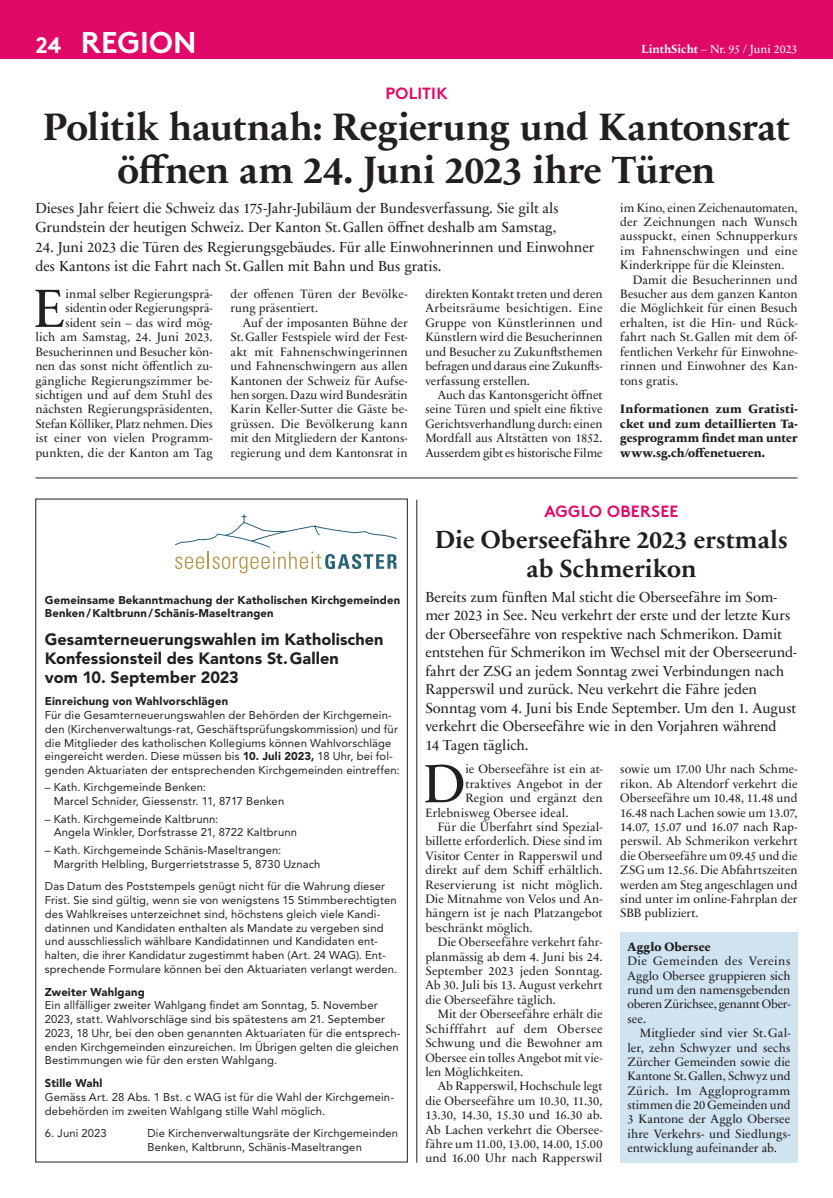
<style>
.page{position:relative;width:833px;height:1198px;background:#fff}
.page>*{position:absolute;margin:0;border:0;box-sizing:border-box;transform-origin:0 0}
.t1{font:54.62px "Sabon Next LT Pro";color:#231f20}
.t2{font:700 38.75px/43.2px "Sabon Next LT Pro";letter-spacing:-.01em;color:#231f20;text-align:center}
.t3{font:700 30px "Brown";letter-spacing:.005em;color:#fff}
.t4{font:700 25px/28.8px "Sabon Next LT Pro";letter-spacing:.005em;color:#231f20;text-align:center}
.t5{font:900 16.25px/18.8px "Avenir LT Std";letter-spacing:.005em;color:#231f20}
.t6{font:700 16.25px "Brown";letter-spacing:.02em;color:#e10968}
.t7{font:14.75px/18.5px "Sabon Next LT Pro";letter-spacing:-.005em;color:#231f20}
.t8{font:12.38px/14.4px "Sabon Next LT Pro";color:#231f20;text-align:justify}
.t9{font:800 12.38px/14.4px "Sabon Next LT Pro";color:#231f20;text-align:justify}
.t10{font:12.38px "Sabon Next LT Pro";letter-spacing:.025em;color:#231f20}
.t11{font:12.38px "Sabon Next LT Pro";letter-spacing:.04em;color:#231f20}
.t12{font:11.88px "Sabon Next LT Pro";color:#fff}
.t13{font:11.25px/13.8px "Avenir LT Std";letter-spacing:.01em;color:#231f20}
.t14{font:900 11.25px/13.8px "Avenir LT Std";letter-spacing:.015em;color:#231f20}
.s1{font-size:22.5px;color:#231f20}
.s2{font-weight:700}
.s3{font-weight:900}
</style>
<div class="page">
<div style="left:0;top:0;width:833px;height:59px;background:#e10968"></div>
<hr style="left:416px;top:500px;width:1px;height:662px;background:#231f20">
<hr style="left:35px;top:477px;width:762px;height:1px;background:#231f20">
<div style="left:620px;top:932px;width:177px;height:230px;background:#cfe3f0"></div>
<svg style="left:175px;top:514px;width:222px;height:59px"></svg>
<h3 class="t3" style="left:35px;top:18px;width:163px"><span class="s1">24</span> REGION</h3>
<p class="t12" style="left:641px;top:40px;width:158px"><span class="s2">LinthSicht</span> – Nr. 95 / Juni 2023</p>
<h3 class="t6" style="left:385px;top:80px;width:64px">POLITIK</h3>
<h2 class="t2" style="left:43px;top:103px;width:748px">Politik hautnah: Regierung und Kantonsrat öffnen am 24. Juni 2023 ihre Türen</h2>
<p class="t7" style="left:35px;top:198px;width:525px;line-height:19.4px">Dieses Jahr feiert die Schweiz das 175-Jahr-Jubiläum der Bundesverfassung. Sie gilt als<br>Grundstein der heutigen Schweiz. Der Kanton St.Gallen öffnet deshalb am Samstag,</p>
<p class="t7" style="left:35px;top:237px;width:560px;line-height:19.4px">24. Juni 2023 die Türen des Regierungsgebäudes. Für alle Einwohnerinnen und Einwohner des Kantons ist die Fahrt nach St.Gallen mit Bahn und Bus gratis.</p>
<h1 class="t1" style="left:33px;top:266px;width:34px">E</h1>
<p class="t8" style="left:620px;top:200px;width:179px">im Kino, einen Zeichenautomaten, der Zeichnungen nach Wunsch ausspuckt, einen Schnupperkurs im Fahnenschwingen und eine Kinderkrippe für die Kleinsten.</p>
<p class="t8" style="left:620px;top:272px;width:179px;text-indent:12px">Damit die Besucherinnen und Besucher aus dem ganzen Kanton die Möglichkeit für einen Besuch erhalten, ist die Hin- und Rück&shy;fahrt nach St.Gallen mit dem öf&shy;fentlichen Verkehr für Einwohne&shy;rinnen und Einwohner des Kan&shy;tons gratis.</p>
<p class="t9" style="left:620px;top:401px;width:179px">Informationen zum Gratisti&shy;cket und zum detaillierten Ta&shy;gesprogramm findet man unter www.sg.ch/offenetueren.</p>
<p class="t8" style="left:35px;top:286px;width:179px;text-align:right">inmal selber Regierungsprä&shy;sidentin oder Regierungsprä&shy;sident sein – das wird mög-<br>lich am Samstag, 24. Juni 2023.<br>Besucherinnen und Besucher kön&shy;nen das sonst nicht öffentlich zu&shy;gängliche Regierungszimmer be&shy;sichtigen und auf dem Stuhl des nächsten Regierungspräsidenten,<br>Stefan Kölliker, Platz nehmen. Dies ist einer von vielen Programm&shy;punkten, die der Kanton am Tag</p>
<p class="t8" style="left:230px;top:286px;width:179px">der offenen Türen der Bevölke&shy;rung präsentiert.</p>
<p class="t8" style="left:425px;top:286px;width:179px">direkten Kontakt treten und deren Arbeitsräume besichtigen. Eine Gruppe von Künstlerinnen und Künstlern wird die Besucherinnen und Besucher zu Zukunftsthemen befragen und daraus eine Zukunfts&shy;verfassung erstellen.</p>
<p class="t8" style="left:425px;top:387px;width:179px;text-indent:12px">Auch das Kantonsgericht öffnet seine Türen und spielt eine fiktive Gerichtsverhandlung durch: einen Mordfall aus Altstätten von 1852.<br>Ausserdem gibt es historische Filme</p>
<p class="t8" style="left:230px;top:315px;width:179px;text-indent:12px">Auf der imposanten Bühne der St.Galler Festspiele wird der Fest&shy;akt mit Fahnenschwingerinnen und Fahnenschwingern aus allen Kantonen der Schweiz für Aufse&shy;hen sorgen. Dazu wird Bundesrätin Karin Keller-Sutter die Gäste be&shy;grüssen. Die Bevölkerung kann mit den Mitgliedern der Kantons&shy;regierung und dem Kantonsrat in</p>
<p class="t14" style="left:45px;top:593px;width:357px">Gemeinsame Bekanntmachung der Katholischen Kirchgemeinden<br>Benken/Kaltbrunn/Schänis-Maseltrangen</p>
<h3 class="t5" style="left:45px;top:630px;width:340px">Gesamterneuerungswahlen im Katholischen<br>Konfessionsteil des Kantons St.Gallen<br>vom 10. September 2023</h3>
<p class="t14" style="left:45px;top:694px;width:185px">Einreichung von Wahlvorschlägen</p>
<p class="t13" style="left:45px;top:708px;width:356px">Für die Gesamterneuerungswahlen der Behörden der Kirchgemein&shy;den (Kirchenverwaltungs-rat, Geschäftsprüfungskommission) und für die Mitglieder des katholischen Kollegiums können Wahlvorschläge eingereicht werden. Diese müssen bis <span class="s3">10. Juli 2023,</span> 18 Uhr, bei fol&shy;genden Aktuariaten der entsprechenden Kirchgemeinden eintreffen:</p>
<p class="t13" style="left:54px;top:781px;width:232px;text-indent:-9px">– Kath. Kirchgemeinde Benken:<br>Marcel Schnider, Giessenstr. 11, 8717 Benken</p>
<p class="t13" style="left:54px;top:812px;width:245px;text-indent:-9px">– Kath. Kirchgemeinde Kaltbrunn:<br>Angela Winkler, Dorfstrasse 21, 8722 Kaltbrunn</p>
<p class="t13" style="left:54px;top:843px;width:268px;text-indent:-9px">– Kath. Kirchgemeinde Schänis-Maseltrangen:<br>Margrith Helbling, Burgerrietstrasse 5, 8730 Uznach</p>
<p class="t13" style="left:45px;top:879px;width:354px">Das Datum des Poststempels genügt nicht für die Wahrung dieser Frist. Sie sind gültig, wenn sie von wenigstens 15 Stimmberechtigten des Wahlkreises unterzeichnet sind, höchstens gleich viele Kandi&shy;datinnen und Kandidaten enthalten als Mandate zu vergeben sind und ausschliesslich wählbare Kandidatinnen und Kandidaten ent&shy;halten, die ihrer Kandidatur zugestimmt haben (Art. 24 WAG). Ent&shy;sprechende Formulare können bei den Aktuariaten verlangt werden.</p>
<p class="t14" style="left:45px;top:984px;width:101px">Zweiter Wahlgang</p>
<p class="t13" style="left:45px;top:998px;width:357px">Ein allfälliger zweiter Wahlgang findet am Sonntag, 5. November 2023, statt. Wahlvorschläge sind bis spätestens am 21. September 2023, 18 Uhr, bei den oben genannten Aktuariaten für die entsprech&shy;enden Kirchgemeinden einzureichen. Im Übrigen gelten die gleichen Bestimmungen wie für den ersten Wahlgang.</p>
<p class="t14" style="left:45px;top:1076px;width:59px">Stille Wahl</p>
<p class="t13" style="left:45px;top:1090px;width:351px">Gemäss Art. 28 Abs. 1 Bst. c WAG ist für die Wahl der Kirchgemein&shy;debehörden im zweiten Wahlgang stille Wahl möglich.</p>
<p class="t13" style="left:45px;top:1126px;width:63px">6. Juni 2023</p>
<p class="t13" style="left:147px;top:1126px;width:252px">Die Kirchenverwaltungsräte der Kirchgemeinden<br>Benken, Kaltbrunn, Schänis-Maseltrangen</p>
<h3 class="t6" style="left:544px;top:498px;width:135px">AGGLO OBERSEE</h3>
<h3 class="t4" style="left:435px;top:524px;width:354px">Die Oberseefähre 2023 erstmals ab Schmerikon</h3>
<p class="t7" style="left:425px;top:587px;width:373px">Bereits zum fünften Mal sticht die Oberseefähre im Som&shy;mer 2023 in See. Neu verkehrt der erste und der letzte Kurs der Oberseefähre von respektive nach Schmerikon. Damit entstehen für Schmerikon im Wechsel mit der Oberseerund&shy;fahrt der ZSG an jedem Sonntag zwei Verbindungen nach Rapperswil und zurück. Neu verkehrt die Fähre jeden Sonntag vom 4. Juni bis Ende September. Um den 1. August verkehrt die Oberseefähre wie in den Vorjahren während<br>14 Tagen täglich.</p>
<h1 class="t1" style="left:423px;top:741px;width:44px">D</h1>
<p class="t8" style="left:465px;top:761px;width:139px">ie Oberseefähre ist ein at-</p>
<p class="t8" style="left:620px;top:761px;width:179px">sowie um 17.00 Uhr nach Schme&shy;rikon. Ab Altendorf verkehrt die Oberseefähre um 10.48, 11.48 und 16.48 nach Lachen sowie um 13.07, 14.07, 15.07 und 16.07 nach Rap&shy;perswil. Ab Schmerikon verkehrt die Oberseefähre um 09.45 und die ZSG um 12.56. Die Abfahrtszeiten werden am Steg angeschlagen und sind unter im online-Fahrplan der SBB publiziert.</p>
<p class="t9" style="left:627px;top:939px;width:85px">Agglo Obersee</p>
<p class="t8" style="left:627px;top:953px;width:165px">Die Gemeinden des Vereins Agglo Obersee gruppieren sich rund um den namensgebenden oberen Zürichsee, genannt Ober&shy;see.</p>
<p class="t8" style="left:627px;top:1025px;width:165px;text-indent:12px">Mitglieder sind vier St.Gal&shy;ler, zehn Schwyzer und sechs Zürcher Gemeinden sowie die Kantone St.Gallen, Schwyz und Zürich. Im Aggloprogramm stimmen die 20 Gemeinden und 3 Kantone der Agglo Obersee ihre Verkehrs- und Siedlungs&shy;entwicklung aufeinander ab.</p>
<p class="t8" style="left:465px;top:776px;width:139px">traktives Angebot in der</p>
<p class="t8" style="left:465px;top:790px;width:139px">Region und ergänzt den</p>
<p class="t8" style="left:425px;top:805px;width:145px">Erlebnisweg Obersee ideal.</p>
<p class="t8" style="left:438px;top:819px;width:166px">Für die Überfahrt sind Spezial-</p>
<p class="t8" style="left:425px;top:833px;width:179px">billette erforderlich. Diese sind im</p>
<p class="t8" style="left:425px;top:848px;width:179px">Visitor Center in Rapperswil und</p>
<p class="t8" style="left:425px;top:862px;width:179px">direkt auf dem Schiff erhältlich.</p>
<p class="t8" style="left:425px;top:877px;width:179px">Reservierung ist nicht möglich.</p>
<p class="t8" style="left:425px;top:891px;width:179px">Die Mitnahme von Velos und An-</p>
<p class="t8" style="left:425px;top:905px;width:179px">hängern ist je nach Platzangebot</p>
<p class="t8" style="left:425px;top:920px;width:109px">beschränkt möglich.</p>
<p class="t8" style="left:438px;top:934px;width:166px">Die Oberseefähre verkehrt fahr-</p>
<p class="t8" style="left:425px;top:949px;width:179px">planmässig ab dem 4. Juni bis 24.</p>
<p class="t8" style="left:425px;top:963px;width:179px">September 2023 jeden Sonntag.</p>
<p class="t8" style="left:425px;top:977px;width:179px">Ab 30. Juli bis 13. August verkehrt</p>
<p class="t8" style="left:425px;top:992px;width:132px">die Oberseefähre täglich.</p>
<p class="t8" style="left:438px;top:1006px;width:166px">Mit der Oberseefähre erhält die</p>
<p class="t11" style="left:425px;top:1019px;width:179px">Schifffahrt auf dem Obersee</p>
<p class="t8" style="left:425px;top:1035px;width:179px">Schwung und die Bewohner am</p>
<p class="t8" style="left:425px;top:1049px;width:179px">Obersee ein tolles Angebot mit vie-</p>
<p class="t8" style="left:425px;top:1064px;width:99px">len Möglichkeiten.</p>
<p class="t8" style="left:438px;top:1078px;width:166px">Ab Rapperswil, Hochschule legt</p>
<p class="t8" style="left:425px;top:1093px;width:179px">die Oberseefähre um 10.30, 11.30,</p>
<p class="t8" style="left:425px;top:1107px;width:179px">13.30, 14.30, 15.30 und 16.30 ab.</p>
<p class="t8" style="left:425px;top:1121px;width:179px">Ab Lachen verkehrt die Obersee-</p>
<p class="t10" style="left:425px;top:1134px;width:179px">fähre um 11.00, 13.00, 14.00, 15.00</p>
<p class="t8" style="left:425px;top:1150px;width:179px">und 16.00 Uhr nach Rapperswil</p>
</div>
